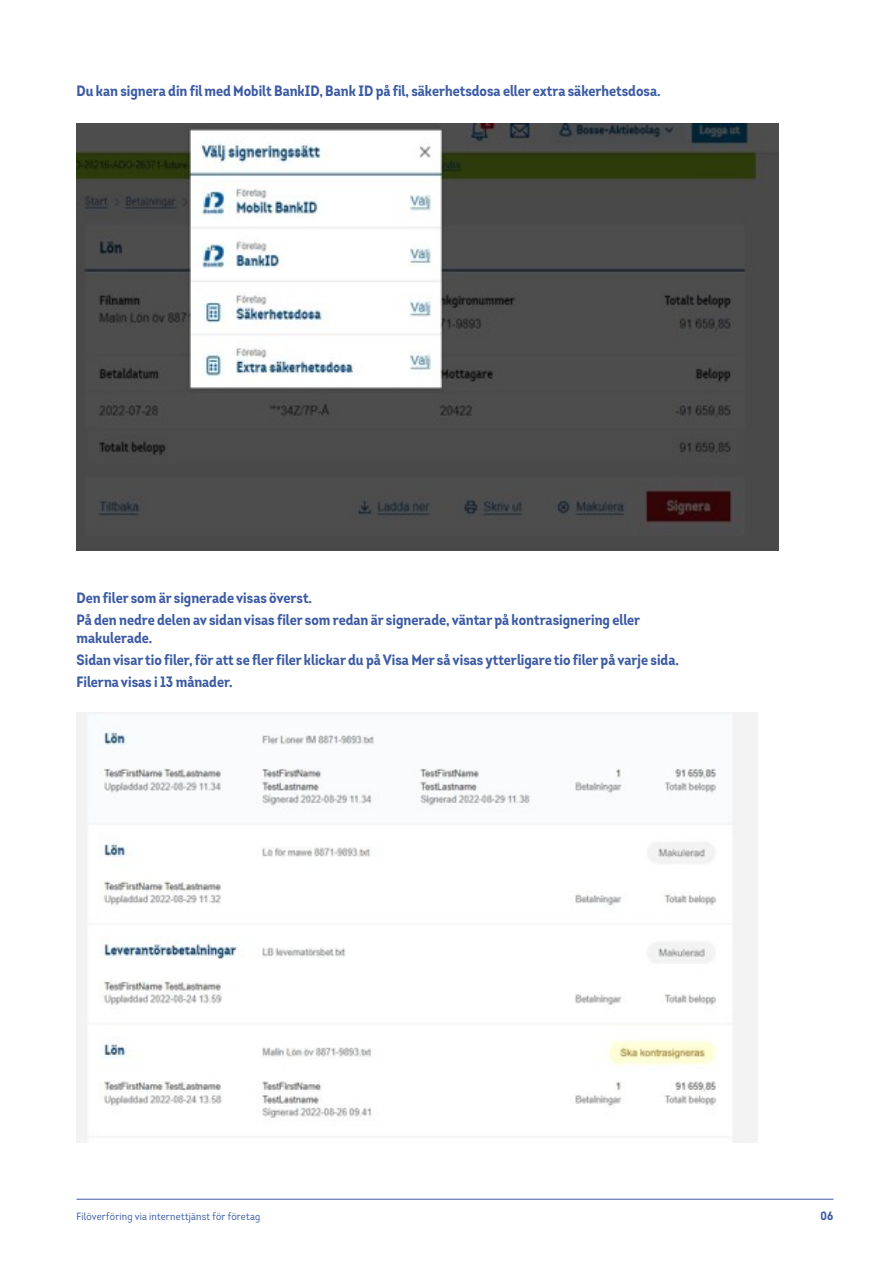
<style>
.page{position:relative;width:893px;height:1263px;background:#fff}
.page>*{position:absolute;margin:0;border:0;box-sizing:border-box;transform-origin:0 0}
.t1{font:700 15px/22.2px "Intro Cond";color:#3c5ba3}
.t2{font:700 12px "Intro Cond";color:#3c5ba3}
.t3{font:10.5px "Intro Cond";letter-spacing:.015em;color:#3c5ba3}
</style>
<div class="page">
<img style="left:77px;top:123px;width:702px;height:428px">
<img style="left:77px;top:712px;width:681px;height:431px">
<hr style="left:77px;top:1199px;width:756px;height:1px;background:#3c5ba3">
<p class="t1" style="left:77px;top:79px;width:586px">Du kan signera din fil med Mobilt BankID, Bank ID på fil, säkerhetsdosa eller extra säkerhetsdosa.</p>
<p class="t1" style="left:77px;top:586px;width:565px">Den filer som är signerade visas överst.<br>På den nedre delen av sidan visas filer som redan är signerade, väntar på kontrasignering eller</p>
<p class="t1" style="left:77px;top:627px;width:604px">makulerade.<br>Sidan visar tio filer, för att se fler filer klickar du på Visa Mer så visas ytterligare tio filer på varje sida.<br>Filerna visas i 13 månader.</p>
<p class="t3" style="left:77px;top:1210px;width:185px">Filöverföring via internettjänst för företag</p>
<p class="t2" style="left:820px;top:1208px;width:14px">06</p>
</div>
